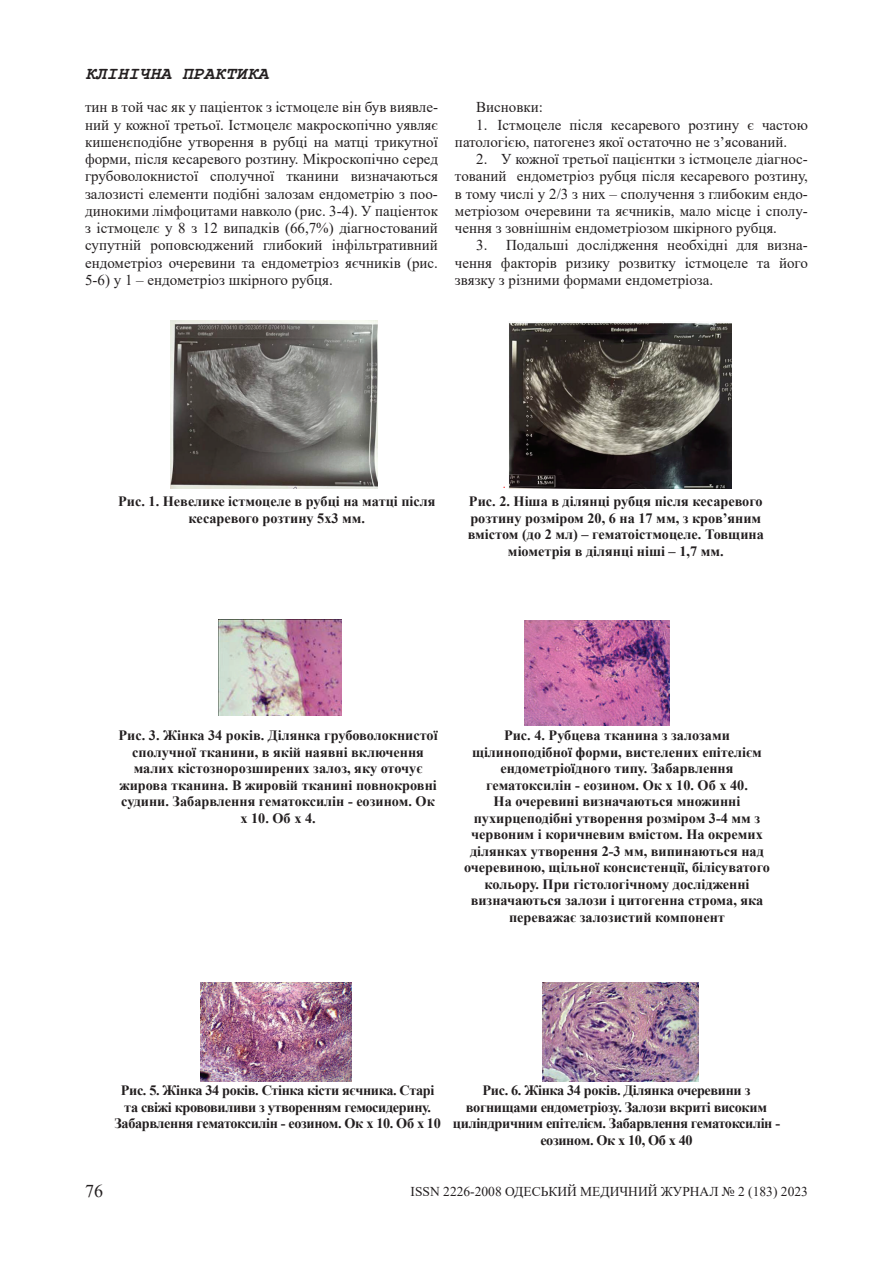
<style>
.page{position:relative;width:893px;height:1263px;background:#fff}
.page>*{position:absolute;margin:0;border:0;box-sizing:border-box;transform-origin:0 0}
.t1{font:italic 700 18px "Courier New";color:#231f20}
.t2{font:18px "Times New Roman";color:#231f20}
.t3{font:15px/17.2px "Times New Roman";color:#231f20;text-align:justify}
.t4{font:700 14.25px/16.5px "Times New Roman";color:#231f20;text-align:center}
.t5{font:700 14.25px/16.5px "Times New Roman";letter-spacing:-.025em;color:#231f20;text-align:center}
.t6{font:13.5px "Times New Roman";color:#231f20}
.t7{font:12.45px "Times New Roman";color:#ee1f23}
</style>
<div class="page">
<img style="left:171px;top:321px;width:206px;height:168px">
<img style="left:509px;top:322px;width:223px;height:167px">
<img style="left:219px;top:620px;width:122px;height:96px">
<img style="left:524px;top:621px;width:145px;height:105px">
<img style="left:201px;top:982px;width:150px;height:99px">
<img style="left:543px;top:982px;width:155px;height:99px">
<p class="t1" style="left:85px;top:61px;width:185px">КЛІНІЧНА ПРАКТИКА</p>
<p class="t3" style="left:85px;top:98px;width:354px">тин в той час як у паціенток з істмоцеле він був виявле&shy;ний у кожної третьої. Істмоцелє макроскопічно уявляє кишенєподібне утворення в рубці на матці трикутної форми, після кесаревого розтину. Мікроскопічно серед грубоволокнистої сполучної тканини визначаються залозисті елементи подібні залозам ендометрію з поо&shy;динокими лімфоцитами навколо (рис. 3-4). У паціенток з істмоцелє у 8 з 12 випадків (66,7%) діагностований супутній роповсюджений глибокий інфільтративний ендометріоз очеревини та ендометріоз яєчників (рис.<br>5-6) у 1 – ендометріоз шкірного рубця.</p>
<p class="t3" style="left:476px;top:98px;width:68px">Висновки:</p>
<p class="t3" style="left:455px;top:116px;width:354px;text-indent:21px">1. Істмоцеле після кесаревого розтину є частою патологією, патогенез якої остаточно не з’ясований.</p>
<p class="t3" style="left:455px;top:150px;width:354px;text-indent:21px">2. У кожної третьої пацієнтки з істмоцеле діагнос&shy;тований ендометріоз рубця після кесаревого розтину, в тому числі у 2/3 з них – сполучення з глибоким ендо&shy;метріозом очеревини та яєчників, мало місце і сполу&shy;чення з зовнішнім ендометріозом шкірного рубця.</p>
<p class="t3" style="left:455px;top:236px;width:354px;text-indent:21px">3. Подальші дослідження необхідні для визна&shy;чення факторів ризику розвитку істмоцеле та його звязку з різними формами ендометріоза.</p>
<p class="t7" style="left:503px;top:475px;width:5px">.</p>
<p class="t4" style="left:118px;top:493px;width:319px">Рис. 1. Невелике істмоцеле в рубці на матці після кесаревого розтину 5х3 мм.</p>
<p class="t4" style="left:468px;top:493px;width:298px">Рис. 2. Ніша в ділянці рубця після кесаревого розтину розміром 20, 6 на 17 мм, з кров’яним вмістом (до 2 мл) – гематоістмоцеле. Товщина міометрія в ділянці ніші – 1,7 мм.</p>
<p class="t4" style="left:119px;top:727px;width:321px">Рис. 3. Жінка 34 років. Ділянка грубоволокнистої сполучної тканини, в якій наявні включення малих кістознорозширених залоз, яку оточує жирова тканина. В жировій тканині повнокровні судини. Забарвлення гематоксилін - еозином. Ок х 10. Об х 4.</p>
<p class="t4" style="left:464px;top:727px;width:307px">Рис. 4. Рубцева тканина з залозами щілиноподібної форми, вистелених епітелієм ендометріоїдного типу. Забарвлення гематоксилін - еозином. Ок х 10. Об х 40.<br>На очеревині визначаються множинні пухирцеподібні утворення розміром 3-4 мм з червоним і коричневим вмістом. На окремих ділянках утворення 2-3 мм, випинаються над очеревиною, щільної консистенції, білісуватого кольору. При гістологічному дослідженні визначаються залози і цитогенна строма, яка переважає залозистий компонент</p>
<p class="t5" style="left:114px;top:1082px;width:328px">Рис. 5. Жінка 34 років. Стінка кісти яєчника. Старі та свіжі крововиливи з утворенням гемосидерину.<br>Забарвлення гематоксилін - еозином. Ок х 10. Об х 10</p>
<p class="t5" style="left:453px;top:1082px;width:329px">Рис. 6. Жінка 34 років. Ділянка очеревини з вогнищами ендометріозу. Залози вкриті високим циліндричним епітелієм. Забарвлення гематоксилін - еозином. Ок х 10, Об х 40</p>
<p class="t2" style="left:85px;top:1178px;width:19px">76</p>
<p class="t6" style="left:411px;top:1182px;width:399px">ISSN 2226-2008 ОДЕСЬКИЙ МЕДИЧНИЙ ЖУРНАЛ № 2 (183) 2023</p>
</div>
